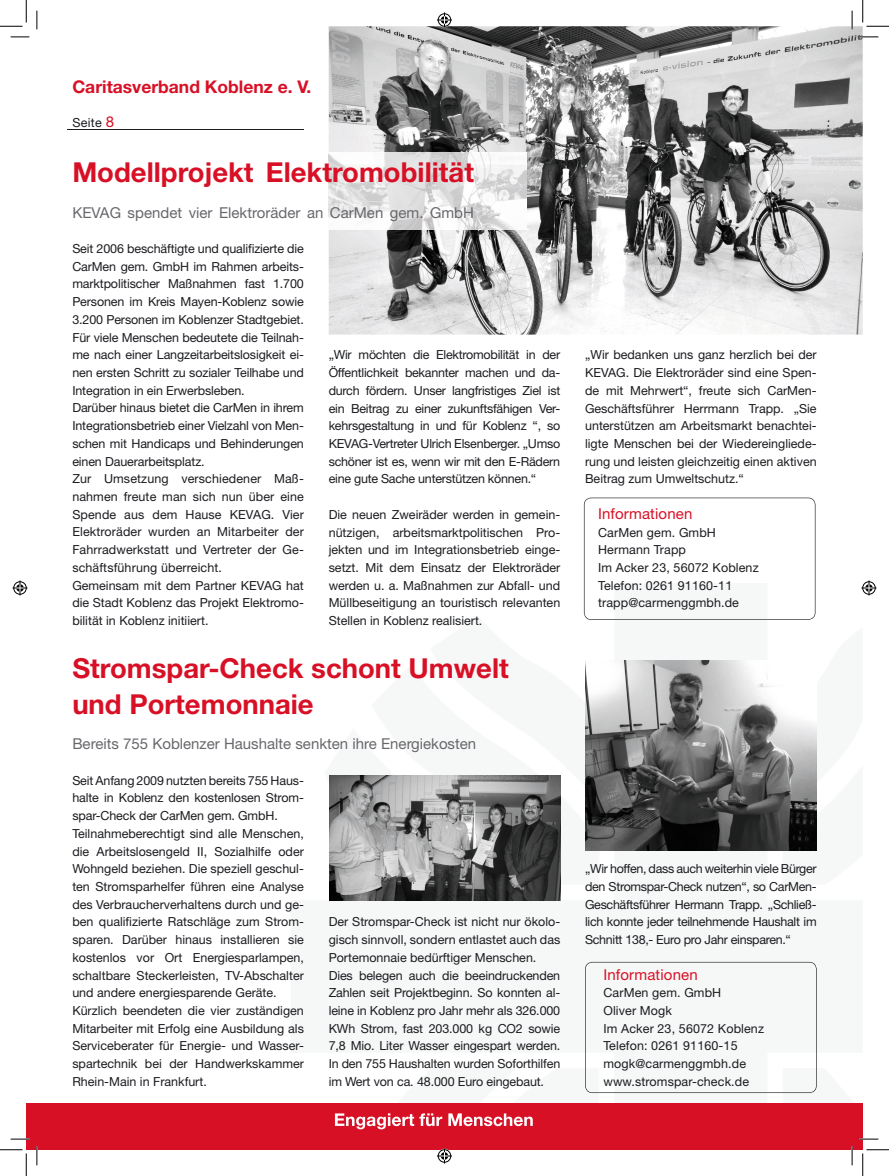
<style>
.page{position:relative;width:889px;height:1176px;background:#fff}
.page>*{position:absolute;margin:0;border:0;box-sizing:border-box;transform-origin:0 0}
.t1{font:700 27.5px/35.4px "Helvetica Neue";color:#d81026}
.t2{font:700 17.5px "Helvetica Neue";color:#d81026}
.t3{font:15px "Helvetica Neue";color:#68676c}
.t4{font:15px "Helvetica Neue";letter-spacing:.01em;color:#d81026}
.t5{font:12.5px/17.8px "Helvetica Neue";color:#1b1c20}
.s1{font-size:15px;color:#d81026}
</style>
<div class="page">
<img style="left:329px;top:26px;width:533px;height:309px">
<img style="left:329px;top:775px;width:232px;height:125px">
<img style="left:585px;top:660px;width:231px;height:190px">
<img style="left:329px;top:153px;width:197px;height:76px">
<div style="left:26px;top:1103px;width:836px;height:46px;background:#d81026"></div>
<hr style="left:68px;top:129px;width:236px;height:1px;background:#1b1c20">
<svg style="left:584px;top:497px;width:231px;height:123px"></svg>
<svg style="left:11px;top:36px;width:18px;height:2px"></svg>
<svg style="left:859px;top:36px;width:19px;height:2px"></svg>
<svg style="left:11px;top:1138px;width:18px;height:2px"></svg>
<svg style="left:859px;top:1138px;width:19px;height:2px"></svg>
<svg style="left:36px;top:11px;width:2px;height:18px"></svg>
<svg style="left:36px;top:1146px;width:2px;height:19px"></svg>
<svg style="left:851px;top:11px;width:2px;height:18px"></svg>
<svg style="left:851px;top:1146px;width:2px;height:19px"></svg>
<svg style="left:0;top:0;width:27px;height:27px"></svg>
<svg style="left:0;top:1149px;width:27px;height:27px"></svg>
<svg style="left:862px;top:0;width:27px;height:27px"></svg>
<svg style="left:862px;top:1149px;width:27px;height:27px"></svg>
<svg style="left:437px;top:13px;width:15px;height:15px"></svg>
<svg style="left:335px;top:962px;width:481px;height:201px"></svg>
<svg style="left:13px;top:580px;width:15px;height:15px"></svg>
<svg style="left:861px;top:580px;width:15px;height:15px"></svg>
<h2 class="t2" style="left:72px;top:76px;width:240px">Caritasverband Koblenz e. V.</h2>
<p class="t5" style="left:72px;top:113px;width:43px">Seite <span class="s1">8</span></p>
<h1 class="t1" style="left:72px;top:154px;width:403px">Modellprojekt Elektromobilität</h1>
<p class="t3" style="left:72px;top:203px;width:403px">KEVAG spendet vier Elektroräder an CarMen gem. GmbH</p>
<p class="t5" style="left:72px;top:239px;width:233px">Seit 2006 beschäftigte und qualifizierte die CarMen gem. GmbH im Rahmen arbeits&shy;marktpolitischer Maßnahmen fast 1.700<br>Personen im Kreis Mayen-Koblenz sowie 3.200 Personen im Koblenzer Stadtgebiet.<br>Für viele Menschen bedeutete die Teilnah&shy;me nach einer Langzeitarbeitslosigkeit ei&shy;nen ersten Schritt zu sozialer Teilhabe und Integration in ein Erwerbsleben.<br>Darüber hinaus bietet die CarMen in ihrem Integrationsbetrieb einer Vielzahl von Men&shy;schen mit Handicaps und Behinderungen einen Dauerarbeitsplatz.<br>Zur Umsetzung verschiedener Maß&shy;nahmen freute man sich nun über eine Spende aus dem Hause KEVAG. Vier Elektroräder wurden an Mitarbeiter der Fahrradwerkstatt und Vertreter der Ge&shy;schäftsführung überreicht.<br>Gemeinsam mit dem Partner KEVAG hat die Stadt Koblenz das Projekt Elektromo&shy;bilität in Koblenz initiiert.</p>
<p class="t5" style="left:329px;top:346px;width:233px;text-align:justify">„Wir möchten die Elektromobilität in der Öffentlichkeit bekannter machen und da&shy;durch fördern. Unser langfristiges Ziel ist ein Beitrag zu einer zukunftsfähigen Ver&shy;kehrsgestaltung in und für Koblenz “, so KEVAG-Vertreter Ulrich Elsenberger. „Umso schöner ist es, wenn wir mit den E-Rädern eine gute Sache unterstützen können.“</p>
<p class="t5" style="left:329px;top:505px;width:233px;text-align:justify">Die neuen Zweiräder werden in gemein&shy;nützigen, arbeitsmarktpolitischen Pro&shy;jekten und im Integrationsbetrieb einge&shy;setzt. Mit dem Einsatz der Elektroräder werden u. a. Maßnahmen zur Abfall- und Müllbeseitigung an touristisch relevanten Stellen in Koblenz realisiert.</p>
<h1 class="t1" style="left:72px;top:650px;width:438px">Stromspar-Check schont Umwelt und Portemonnaie</h1>
<p class="t3" style="left:72px;top:735px;width:405px">Bereits 755 Koblenzer Haushalte senkten ihre Energiekosten</p>
<p class="t5" style="left:72px;top:771px;width:233px">Seit Anfang 2009 nutzten bereits 755 Haus&shy;halte in Koblenz den kostenlosen Strom&shy;spar-Check der CarMen gem. GmbH.<br>Teilnahmeberechtigt sind alle Menschen, die Arbeitslosengeld II, Sozialhilfe oder Wohngeld beziehen. Die speziell geschul&shy;ten Stromsparhelfer führen eine Analyse des Verbraucherverhaltens durch und ge&shy;ben qualifizierte Ratschläge zum Strom&shy;sparen. Darüber hinaus installieren sie kostenlos vor Ort Energiesparlampen, schaltbare Steckerleisten, TV-Abschalter und andere energiesparende Geräte.<br>Kürzlich beendeten die vier zuständigen Mitarbeiter mit Erfolg eine Ausbildung als Serviceberater für Energie- und Wasser&shy;spartechnik bei der Handwerkskammer Rhein-Main in Frankfurt.</p>
<p class="t5" style="left:329px;top:913px;width:233px">Der Stromspar-Check ist nicht nur ökolo&shy;gisch sinnvoll, sondern entlastet auch das Portemonnaie bedürftiger Menschen.<br>Dies belegen auch die beeindruckenden Zahlen seit Projektbeginn. So konnten al&shy;leine in Koblenz pro Jahr mehr als 326.000<br>KWh Strom, fast 203.000 kg CO2 sowie 7,8 Mio. Liter Wasser eingespart werden.<br>In den 755 Haushalten wurden Soforthilfen im Wert von ca. 48.000 Euro eingebaut.</p>
<p class="t5" style="left:585px;top:346px;width:233px;text-align:justify">„Wir bedanken uns ganz herzlich bei der KEVAG. Die Elektroräder sind eine Spen&shy;de mit Mehrwert“, freute sich CarMen-Geschäftsführer Herrmann Trapp. „Sie unterstützen am Arbeitsmarkt benachtei&shy;ligte Menschen bei der Wiedereingliede&shy;rung und leisten gleichzeitig einen aktiven Beitrag zum Umweltschutz.“</p>
<p class="t4" style="left:598px;top:504px;width:96px">Informationen</p>
<p class="t5" style="left:598px;top:523px;width:162px">CarMen gem. GmbH<br>Hermann Trapp<br>Im Acker 23, 56072 Koblenz<br>Telefon: 0261 91160-11 trapp@carmenggmbh.de</p>
<p class="t5" style="left:585px;top:860px;width:233px;text-align:justify">„Wir hoffen, dass auch weiterhin viele Bürger den Stromspar-Check nutzen“, so CarMen-Geschäftsführer Hermann Trapp. „Schließ&shy;lich konnte jeder teilnehmende Haushalt im Schnitt 138,- Euro pro Jahr einsparen.“</p>
<p class="t4" style="left:603px;top:965px;width:96px">Informationen</p>
<p class="t5" style="left:603px;top:984px;width:162px">CarMen gem. GmbH<br>Oliver Mogk<br>Im Acker 23, 56072 Koblenz<br>Telefon: 0261 91160-15 mogk@carmenggmbh.de www.stromspar-check.de</p>
</div>
